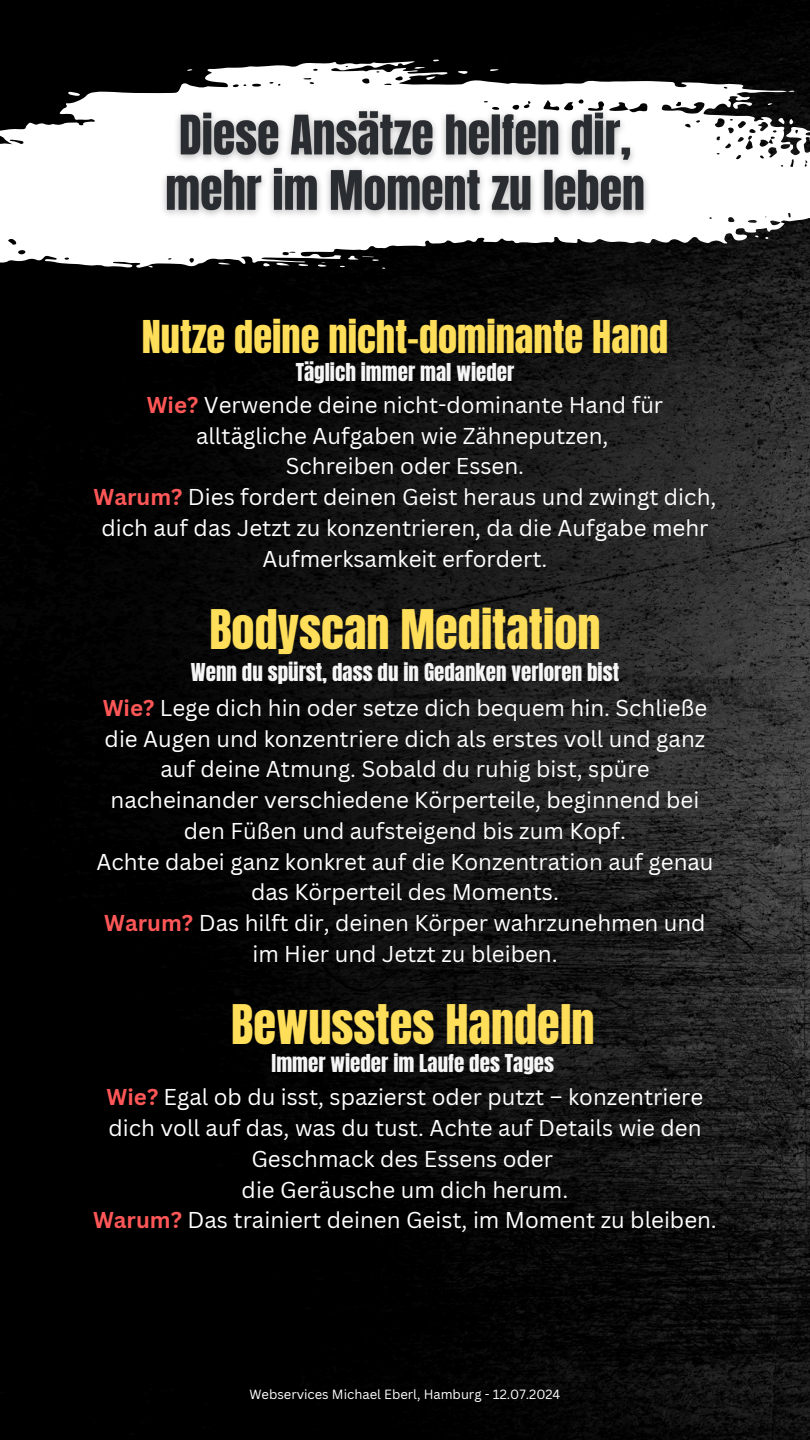
<style>
.page{position:relative;width:810px;height:1440px;background:#fff}
.page>*{position:absolute;margin:0;border:0;box-sizing:border-box;transform-origin:0 0}
.t1{font:46.5px "Anton";color:#ffde59}
.t2{font:38.5px "Anton";color:#ffde59}
.t3{font:22.3px/30.8px "Canva Sans";color:#fff;text-align:center}
.t4{font:21px "Anton";color:#f7f6f6}
.t5{font:13px "Canva Sans";color:#fff}
.s1{font-weight:700;color:#ff5757}
</style>
<div class="page">
<img style="left:0;top:0;width:810px;height:1440px">
<svg style="left:0;top:61px;width:810px;height:207px"></svg>
<svg style="left:732px;top:102px;width:21px;height:7px"></svg>
<svg style="left:68px;top:92px;width:12px;height:4px"></svg>
<svg style="left:276px;top:263px;width:14px;height:3px"></svg>
<svg style="left:458px;top:71px;width:10px;height:3px"></svg>
<svg style="left:298px;top:264px;width:10px;height:2px"></svg>
<svg style="left:426px;top:76px;width:9px;height:4px"></svg>
<svg style="left:778px;top:118px;width:16px;height:7px"></svg>
<svg style="left:218px;top:263px;width:13px;height:2px"></svg>
<svg style="left:263px;top:263px;width:7px;height:3px"></svg>
<svg style="left:414px;top:66px;width:11px;height:3px"></svg>
<svg style="left:490px;top:69px;width:9px;height:2px"></svg>
<svg style="left:340px;top:256px;width:46px;height:13px"></svg>
<svg style="left:318px;top:262px;width:8px;height:5px"></svg>
<img style="left:154px;top:100px;width:502px;height:125px">
<h3 class="t2" style="left:142px;top:309px;width:528px">Nutze deine nicht-dominante Hand</h3>
<h3 class="t4" style="left:296px;top:357px;width:220px">Täglich immer mal wieder</h3>
<h1 class="t3" style="left:94px;top:389px;width:624px"><span class="s1">Wie?</span> Verwende deine nicht-dominante Hand für alltägliche Aufgaben wie Zähneputzen,<br>Schreiben oder Essen.<br><span class="s1">Warum?</span> Dies fordert deinen Geist heraus und zwingt dich, dich auf das Jetzt zu konzentrieren, da die Aufgabe mehr Aufmerksamkeit erfordert.</h1>
<h1 class="t1" style="left:209px;top:596px;width:393px">Bodyscan Meditation</h1>
<h3 class="t4" style="left:191px;top:657px;width:430px">Wenn du spürst, dass du in Gedanken verloren bist</h3>
<h3 class="t3" style="left:96px;top:692px;width:619px"><span class="s1">Wie?</span> Lege dich hin oder setze dich bequem hin. Schließe die Augen und konzentriere dich als erstes voll und ganz auf deine Atmung. Sobald du ruhig bist, spüre nacheinander verschiedene Körperteile, beginnend bei den Füßen und aufsteigend bis zum Kopf.<br>Achte dabei ganz konkret auf die Konzentration auf genau das Körperteil des Moments.<br><span class="s1">Warum?</span> Das hilft dir, deinen Körper wahrzunehmen und im Hier und Jetzt zu bleiben.</h3>
<h2 class="t1" style="left:231px;top:991px;width:365px">Bewusstes Handeln</h2>
<h3 class="t4" style="left:272px;top:1048px;width:284px">Immer wieder im Laufe des Tages</h3>
<h3 class="t3" style="left:93px;top:1081px;width:625px"><span class="s1">Wie?</span> Egal ob du isst, spazierst oder putzt – konzentriere dich voll auf das, was du tust. Achte auf Details wie den Geschmack des Essens oder<br>die Geräusche um dich herum.<br><span class="s1">Warum?</span> Das trainiert deinen Geist, im Moment zu bleiben.</h3>
<p class="t5" style="left:249px;top:1385px;width:312px">Webservices Michael Eberl, Hamburg - 12.07.2024</p>
</div>
